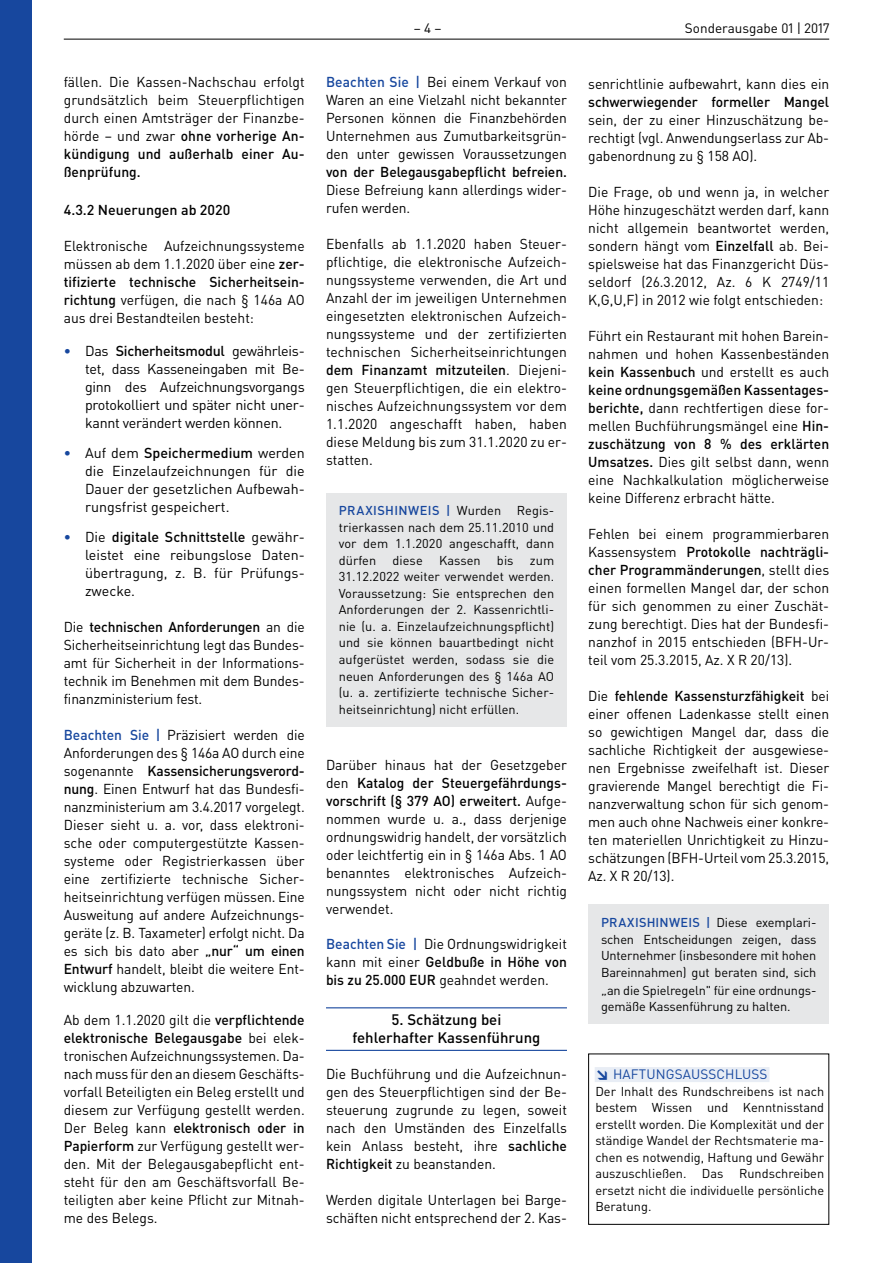
<style>
.page{position:relative;width:893px;height:1263px;background:#fff}
.page>*{position:absolute;margin:0;border:0;box-sizing:border-box;transform-origin:0 0}
.t1{font:500 15px/18px "DIN Pro";color:#000;text-align:center}
.t2{font:14.25px/18px "DIN Pro";color:#000;text-align:justify}
.t3{font:500 14.25px "DIN Pro";letter-spacing:-.005em;color:#000}
.t4{font:13.5px "DIN Pro";color:#000}
.t5{font:13.5px "DIN Pro";letter-spacing:.01em;color:#17479e}
.t6{font:12.75px/16.5px "DIN Pro";color:#000;text-align:justify}
.s1{font-weight:500}
.s2{font-weight:500;color:#17479e}
.s3{font-size:14.25px}
.s4{font-weight:900}
</style>
<div class="page">
<hr style="left:64px;top:39px;width:765px;height:1px;background:#000">
<div style="left:595px;top:1067px;width:174px;height:15px;background:#e8edf5"></div>
<div style="left:588px;top:1053px;width:241px;height:172px;border:1px solid #000"></div>
<hr style="left:326px;top:1007px;width:241px;height:1px;background:#17479e">
<hr style="left:326px;top:1050px;width:241px;height:1px;background:#17479e">
<div style="left:326px;top:493px;width:241px;height:233px;background:#e6e7e8"></div>
<div style="left:588px;top:905px;width:241px;height:119px;background:#e6e7e8"></div>
<div style="left:0;top:0;width:32px;height:1263px;background:#17479e"></div>
<p class="t2" style="left:64px;top:73px;width:242px">fällen. Die Kassen-Nachschau erfolgt grundsätzlich beim Steuerpflichtigen durch einen Amtsträger der Finanzbe&shy;hörde – und zwar <span class="s1">ohne vorherige An&shy;kündigung und außerhalb einer Au&shy;ßenprüfung.</span></p>
<p class="t3" style="left:64px;top:200px;width:168px">4.3.2 Neuerungen ab 2020</p>
<p class="t2" style="left:64px;top:237px;width:242px">Elektronische Aufzeichnungssysteme müssen ab dem 1.1.2020 über eine <span class="s1">zer&shy;tifizierte technische Sicherheitsein&shy;richtung</span> verfügen, die nach § 146a AO aus drei Bestandteilen besteht:</p>
<p class="t2" style="left:85px;top:342px;width:221px;text-indent:-21px"><span class="s2">•</span> Das <span class="s1">Sicherheitsmodul</span> gewährleis&shy;tet, dass Kasseneingaben mit Be&shy;ginn des Aufzeichnungsvorgangs protokolliert und später nicht uner&shy;kannt verändert werden können.</p>
<p class="t2" style="left:85px;top:444px;width:221px;text-indent:-21px"><span class="s2">•</span> Auf dem <span class="s1">Speichermedium</span> werden die Einzelaufzeichnungen für die Dauer der gesetzlichen Aufbewah&shy;rungsfrist gespeichert.</p>
<p class="t2" style="left:85px;top:528px;width:221px;text-indent:-21px"><span class="s2">•</span> Die <span class="s1">digitale Schnittstelle</span> gewähr&shy;leistet eine reibungslose Daten&shy;übertragung, z. B. für Prüfungs&shy;zwecke.</p>
<p class="t2" style="left:64px;top:618px;width:242px">Die <span class="s1">technischen Anforderungen</span> an die Sicherheitseinrichtung legt das Bundes&shy;amt für Sicherheit in der Informations&shy;technik im Benehmen mit dem Bundes&shy;finanzministerium fest.</p>
<p class="t2" style="left:64px;top:726px;width:242px"><span class="s2">Beachten Sie |</span> Präzisiert werden die Anforderungen des § 146a AO durch eine sogenannte <span class="s1">Kassensicherungsverord&shy;nung</span>. Einen Entwurf hat das Bundesfi&shy;nanzministerium am 3.4.2017 vorgelegt.<br>Dieser sieht u. a. vor, dass elektroni&shy;sche oder computergestützte Kassen&shy;systeme oder Registrierkassen über eine zertifizierte technische Sicher&shy;heitseinrichtung verfügen müssen. Eine Ausweitung auf andere Aufzeichnungs&shy;geräte (z. B. Taxameter) erfolgt nicht. Da es sich bis dato aber <span class="s1">„nur“ um einen Entwurf</span> handelt, bleibt die weitere Ent&shy;wicklung abzuwarten.</p>
<p class="t2" style="left:64px;top:1011px;width:242px;text-align:left">Ab dem 1.1.2020 gilt die <span class="s1">verpflichtende elektronische Belegausgabe</span> bei elek&shy;tronischen Aufzeichnungssystemen. Da&shy;nach muss für den an diesem Geschäfts&shy;vorfall Beteiligten ein Beleg erstellt und diesem zur Verfügung gestellt werden.<br>Der Beleg kann <span class="s1">elektronisch oder in Papierform</span> zur Verfügung gestellt wer&shy;den. Mit der Belegausgabepflicht ent&shy;steht für den am Geschäftsvorfall Be&shy;teiligten aber keine Pflicht zur Mitnah&shy;me des Belegs.</p>
<p class="t4" style="left:414px;top:19px;width:29px">– 4 –</p>
<p class="t4" style="left:685px;top:19px;width:146px">Sonderausgabe 01 | 2017</p>
<p class="t2" style="left:326px;top:73px;width:242px"><span class="s2">Beachten Sie |</span> Bei einem Verkauf von Waren an eine Vielzahl nicht bekannter Personen können die Finanzbehörden Unternehmen aus Zumutbarkeitsgrün&shy;den unter gewissen Voraussetzungen</p>
<p class="t3" style="left:326px;top:163px;width:242px">von der Belegausgabepflicht befreien.</p>
<p class="t2" style="left:326px;top:181px;width:242px">Diese Befreiung kann allerdings wider&shy;rufen werden.</p>
<p class="t2" style="left:326px;top:235px;width:242px">Ebenfalls ab 1.1.2020 haben Steuer&shy;pflichtige, die elektronische Aufzeich&shy;nungssysteme verwenden, die Art und Anzahl der im jeweiligen Unternehmen eingesetzten elektronischen Aufzeich&shy;nungssysteme und der zertifizierten technischen Sicherheitseinrichtungen <span class="s1">dem Finanzamt mitzuteilen</span>. Diejeni&shy;gen Steuerpflichtigen, die ein elektro&shy;nisches Aufzeichnungssystem vor dem 1.1.2020 angeschafft haben, haben diese Meldung bis zum 31.1.2020 zu er&shy;statten.</p>
<p class="t6" style="left:339px;top:502px;width:217px;text-align:left"><span class="s2">PRAXISHINWEIS |</span> Wurden Regis&shy;trierkassen nach dem 25.11.2010 und vor dem 1.1.2020 angeschafft, dann dürfen</p>
<p class="t6" style="left:392px;top:552px;width:32px">diese</p>
<p class="t6" style="left:439px;top:552px;width:43px">Kassen</p>
<p class="t6" style="left:497px;top:552px;width:18px">bis</p>
<p class="t6" style="left:339px;top:552px;width:217px;text-indent:191px">zum 31.12.2022 weiter verwendet werden.<br>Voraussetzung: Sie entsprechen den Anforderungen der 2. Kassenrichtli&shy;nie (u. a. Einzelaufzeichnungspflicht) und sie können bauartbedingt nicht aufgerüstet werden, sodass sie die neuen Anforderungen des § 146a AO (u. a. zertifizierte technische Sicher&shy;heitseinrichtung) nicht erfüllen.</p>
<p class="t2" style="left:326px;top:756px;width:242px">Darüber hinaus hat der Gesetzgeber den <span class="s1">Katalog der Steuergefährdungs&shy;vorschrift (§ 379 AO) erweitert.</span> Aufge&shy;nommen wurde u. a., dass derjenige ordnungswidrig handelt, der vorsätzlich oder leichtfertig ein in § 146a Abs. 1 AO benanntes elektronisches Aufzeich&shy;nungssystem nicht oder nicht richtig verwendet.</p>
<p class="t2" style="left:326px;top:934px;width:242px"><span class="s2">Beachten Sie |</span> Die Ordnungswidrigkeit kann mit einer <span class="s1">Geldbuße in Höhe von bis zu 25.000 EUR</span> geahndet werden.</p>
<p class="t1" style="left:352px;top:1010px;width:190px">5. Schätzung bei fehlerhafter Kassenführung</p>
<p class="t2" style="left:326px;top:1065px;width:242px">Die Buchführung und die Aufzeichnun&shy;gen des Steuerpflichtigen sind der Be&shy;steuerung zugrunde zu legen, soweit nach den Umständen des Einzelfalls kein Anlass besteht, ihre <span class="s1">sachliche Richtigkeit</span> zu beanstanden.</p>
<p class="t2" style="left:326px;top:1191px;width:242px">Werden digitale Unterlagen bei Barge&shy;schäften nicht entsprechend der 2. Kas-</p>
<p class="t2" style="left:588px;top:75px;width:242px">senrichtlinie aufbewahrt, kann dies ein</p>
<p class="t3" style="left:588px;top:92px;width:242px">schwerwiegender formeller Mangel</p>
<p class="t2" style="left:588px;top:111px;width:242px">sein, der zu einer Hinzuschätzung be&shy;rechtigt (vgl. Anwendungserlass zur Ab&shy;gabenordnung zu § 158 AO).</p>
<p class="t2" style="left:588px;top:183px;width:242px">Die Frage, ob und wenn ja, in welcher Höhe hinzugeschätzt werden darf, kann nicht allgemein beantwortet werden, sondern hängt vom <span class="s1">Einzelfall</span> ab. Bei&shy;spielsweise hat das Finanzgericht Düs&shy;seldorf (26.3.2012, Az. 6 K 2749/11<br>K,G,U,F) in 2012 wie folgt entschieden:</p>
<p class="t2" style="left:588px;top:327px;width:242px">Führt ein Restaurant mit hohen Barein&shy;nahmen und hohen Kassenbeständen <span class="s1">kein Kassenbuch</span> und erstellt es auch <span class="s1">keine ordnungsgemäßen Kassentages&shy;berichte,</span> dann rechtfertigen diese for&shy;mellen Buchführungsmängel eine <span class="s1">Hin&shy;zuschätzung von 8 % des erklärten Umsatzes.</span> Dies gilt selbst dann, wenn eine Nachkalkulation möglicherweise keine Differenz erbracht hätte.</p>
<p class="t2" style="left:588px;top:525px;width:242px">Fehlen bei einem programmierbaren Kassensystem <span class="s1">Protokolle nachträgli&shy;cher Programmänderungen</span>, stellt dies einen formellen Mangel dar, der schon für sich genommen zu einer Zuschät&shy;zung berechtigt. Dies hat der Bundesfi&shy;nanzhof in 2015 entschieden (BFH-Ur&shy;teil vom 25.3.2015, Az. X R 20/13).</p>
<p class="t2" style="left:588px;top:687px;width:242px">Die <span class="s1">fehlende Kassensturzfähigkeit</span> bei einer offenen Ladenkasse stellt einen so gewichtigen Mangel dar, dass die sachliche Richtigkeit der ausgewiese&shy;nen Ergebnisse zweifelhaft ist. Dieser gravierende Mangel berechtigt die Fi&shy;nanzverwaltung schon für sich genom&shy;men auch ohne Nachweis einer konkre&shy;ten materiellen Unrichtigkeit zu Hinzu&shy;schätzungen (BFH-Urteil vom 25.3.2015, Az. X R 20/13).</p>
<p class="t6" style="left:601px;top:914px;width:217px"><span class="s2">PRAXISHINWEIS |</span> Diese exemplari&shy;schen Entscheidungen zeigen, dass Unternehmer (insbesondere mit hohen Bareinnahmen) gut beraten sind, sich</p>
<p class="t6" style="left:601px;top:981px;width:217px"><span class="s3">„</span>an die Spielregeln" für eine ordnungs&shy;gemäße Kassenführung zu halten.</p>
<p class="t5" style="left:595px;top:1065px;width:173px"><span class="s4">↘</span> HAFTUNGSAUSSCHLUSS</p>
<p class="t6" style="left:595px;top:1082px;width:230px">Der Inhalt des Rundschreibens ist nach bestem Wissen und Kenntnisstand erstellt worden. Die Komplexität und der ständige Wandel der Rechtsmaterie ma&shy;chen es notwendig, Haftung und Gewähr auszuschließen. Das Rundschreiben ersetzt nicht die individuelle persönliche Beratung.</p>
</div>
